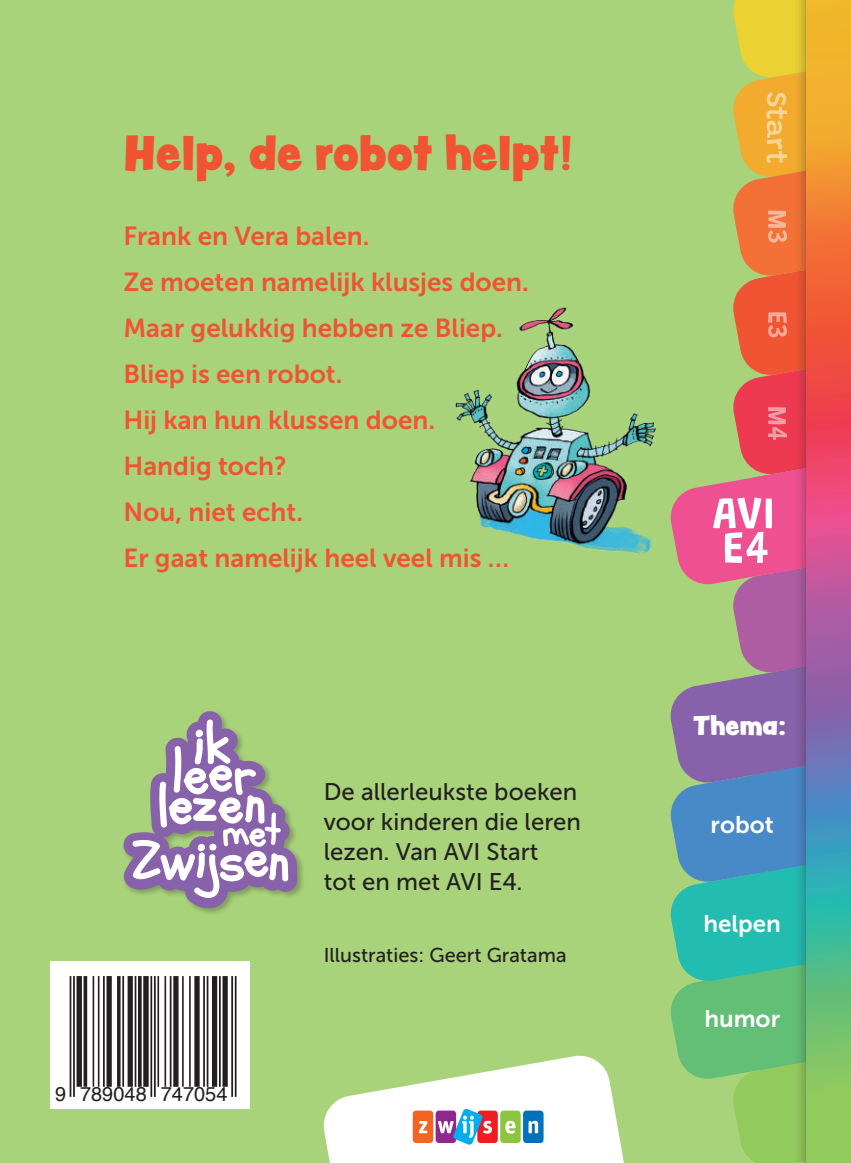
<style>
.page{position:relative;width:851px;height:1163px;background:#fff}
.page>*{position:absolute;margin:0;border:0;box-sizing:border-box;transform-origin:0 0}
.t1{font:43px "Peachy Keen JF";color:#f05433}
.t2{font:26px/46px "Museo Sans 700";color:#f05433}
.t3{font:24px/30px "Museo Sans 500";color:#231f20}
.t4{font:24px "Museo Sans 700";color:#fff}
.t5{font:24px "Peachy Keen JF";color:#fff}
.t6{font:20px "Museo Sans 500";color:#231f20}
.t7{font:20px "Helvetica";color:#231f20}
</style>
<div class="page">
<div style="left:0;top:0;width:850px;height:1162px;background:#a9d37b"></div>
<img style="left:455px;top:307px;width:201px;height:247px">
<div style="left:50px;top:961px;width:200px;height:147px;background:#fff"></div>
<hr style="left:235px;top:975px;width:1px;height:121px;background:#231f20">
<hr style="left:231px;top:975px;width:2px;height:121px;background:#231f20">
<div style="left:222px;top:975px;width:6px;height:111px;background:#231f20"></div>
<hr style="left:219px;top:975px;width:2px;height:111px;background:#231f20">
<div style="left:212px;top:975px;width:5px;height:111px;background:#231f20"></div>
<hr style="left:207px;top:975px;width:1px;height:111px;background:#231f20">
<hr style="left:203px;top:975px;width:2px;height:111px;background:#231f20">
<div style="left:194px;top:975px;width:6px;height:111px;background:#231f20"></div>
<hr style="left:189px;top:975px;width:2px;height:111px;background:#231f20">
<hr style="left:182px;top:975px;width:2px;height:111px;background:#231f20">
<div style="left:173px;top:975px;width:5px;height:111px;background:#231f20"></div>
<hr style="left:170px;top:975px;width:1px;height:111px;background:#231f20">
<hr style="left:164px;top:975px;width:2px;height:111px;background:#231f20">
<hr style="left:157px;top:975px;width:2px;height:111px;background:#231f20">
<hr style="left:154px;top:975px;width:2px;height:121px;background:#231f20">
<hr style="left:150px;top:975px;width:2px;height:121px;background:#231f20">
<div style="left:143px;top:975px;width:6px;height:111px;background:#231f20"></div>
<svg style="left:138px;top:976px;width:4px;height:110px"></svg>
<hr style="left:135px;top:975px;width:1px;height:111px;background:#231f20">
<div style="left:128px;top:975px;width:5px;height:111px;background:#231f20"></div>
<hr style="left:122px;top:975px;width:2px;height:111px;background:#231f20">
<hr style="left:117px;top:975px;width:3px;height:111px;background:#231f20">
<div style="left:106px;top:975px;width:6px;height:111px;background:#231f20"></div>
<hr style="left:103px;top:975px;width:2px;height:111px;background:#231f20">
<hr style="left:98px;top:975px;width:1px;height:111px;background:#231f20">
<hr style="left:93px;top:975px;width:1px;height:111px;background:#231f20">
<svg style="left:83px;top:976px;width:4px;height:110px"></svg>
<div style="left:76px;top:975px;width:6px;height:111px;background:#231f20"></div>
<hr style="left:73px;top:975px;width:2px;height:121px;background:#231f20">
<hr style="left:70px;top:975px;width:1px;height:121px;background:#231f20">
<div style="left:122px;top:709px;width:183px;height:207px;background:#231f20;opacity:.3"></div>
<svg style="left:123px;top:711px;width:174px;height:197px"></svg>
<svg style="left:323px;top:1055px;width:301px;height:107px"></svg>
<svg style="left:668px;top:0;width:183px;height:1163px"></svg>
<h1 class="t1" style="left:123px;top:120px;width:449px">Help, de robot helpt!</h1>
<p class="t2" style="left:123px;top:213px;width:407px">Frank en Vera balen.<br>Ze moeten namelijk klusjes doen.<br>Maar gelukkig hebben ze Bliep.<br>Bliep is een robot.<br>Hij kan hun klussen doen.<br>Handig toch?<br>Nou, niet echt.<br>Er gaat namelijk heel veel mis …</p>
<p class="t3" style="left:324px;top:776px;width:259px">De allerleukste boeken voor kinderen die leren lezen. Van AVI Start<br>tot en met AVI E4.</p>
<p class="t7" style="left:55px;top:1078px;width:174px">9 789048 747054</p>
<p class="t6" style="left:324px;top:943px;width:244px">Illustraties: Geert Gratama</p>
<p class="t5" style="left:692px;top:707px;width:95px">Thema:</p>
<p class="t4" style="left:710px;top:811px;width:65px">robot</p>
<p class="t4" style="left:703px;top:910px;width:79px">helpen</p>
<p class="t4" style="left:704px;top:1005px;width:77px">humor</p>
</div>
